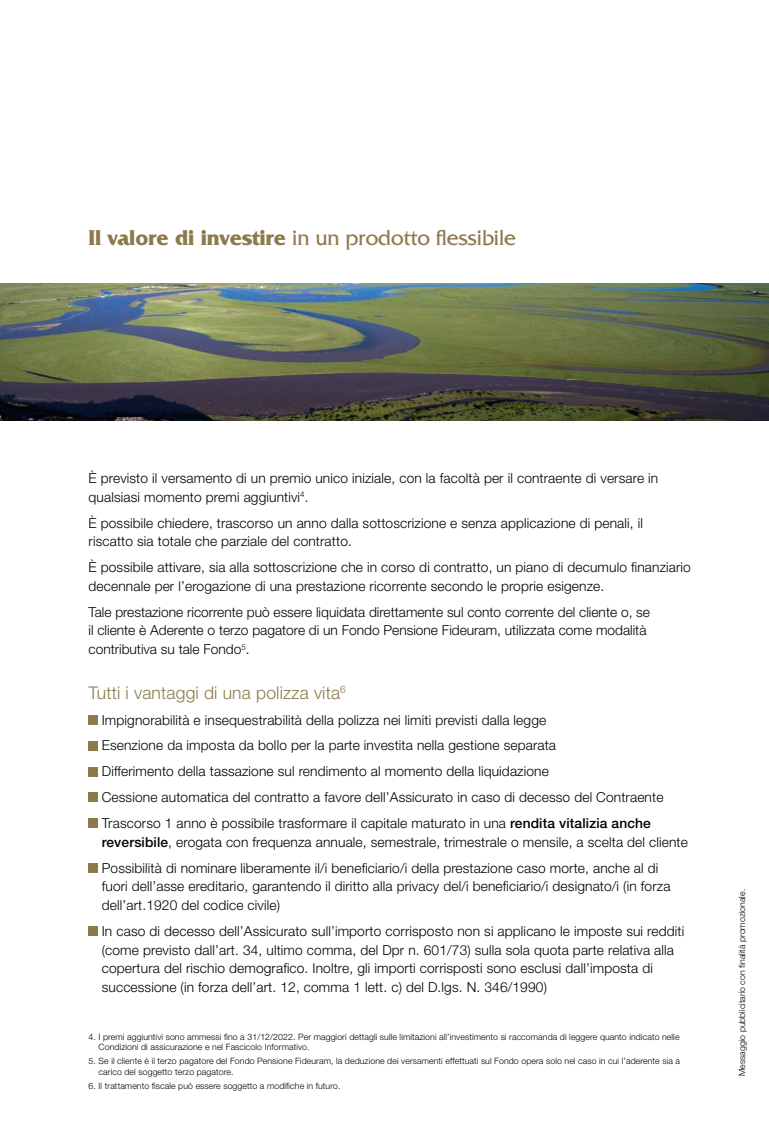
<style>
.page{position:relative;width:769px;height:1134px;background:#fff}
.page>*{position:absolute;margin:0;border:0;box-sizing:border-box;transform-origin:0 0}
.t1{font:22.5px "Friz Quadrata";letter-spacing:-.01em;color:#8c7a4c}
.t2{font:300 17.5px "Helvetica Neue LT Std";letter-spacing:.01em;color:#8c7a4c}
.t3{font:300 13.75px/18.8px "Helvetica Neue LT Std";letter-spacing:.01em;color:#000}
.t4{font:300 8.75px/10.5px "Helvetica Neue LT Std";letter-spacing:.01em;color:#000}
.s1{font-weight:700}
.s2{font-weight:500}
</style>
<div class="page">
<div style="left:89px;top:715px;width:9px;height:10px;background:#8c7a4c"></div>
<div style="left:89px;top:741px;width:9px;height:9px;background:#8c7a4c"></div>
<div style="left:89px;top:767px;width:9px;height:9px;background:#8c7a4c"></div>
<div style="left:89px;top:793px;width:9px;height:9px;background:#8c7a4c"></div>
<div style="left:89px;top:818px;width:9px;height:10px;background:#8c7a4c"></div>
<div style="left:89px;top:863px;width:9px;height:9px;background:#8c7a4c"></div>
<div style="left:89px;top:926px;width:9px;height:10px;background:#8c7a4c"></div>
<img style="left:0;top:283px;width:769px;height:137px">
<h1 class="t1" style="left:89px;top:225px;width:429px"><span class="s1">Il valore di investire</span> in un prodotto flessibile</h1>
<p class="t3" style="left:89px;top:468px;width:571px">È previsto il versamento di un premio unico iniziale, con la facoltà per il contraente di versare in qualsiasi momento premi aggiuntivi<sup>4</sup>.</p>
<p class="t3" style="left:89px;top:513px;width:556px">È possibile chiedere, trascorso un anno dalla sottoscrizione e senza applicazione di penali, il riscatto sia totale che parziale del contratto.</p>
<p class="t3" style="left:89px;top:557px;width:604px">È possibile attivare, sia alla sottoscrizione che in corso di contratto, un piano di decumulo finanziario decennale per l’erogazione di una prestazione ricorrente secondo le proprie esigenze.</p>
<p class="t3" style="left:89px;top:602px;width:563px">Tale prestazione ricorrente può essere liquidata direttamente sul conto corrente del cliente o, se il cliente è Aderente o terzo pagatore di un Fondo Pensione Fideuram, utilizzata come modalità contributiva su tale Fondo<sup>5</sup>.</p>
<p class="t2" style="left:89px;top:682px;width:259px">Tutti i vantaggi di una polizza vita<sup>6</sup></p>
<p class="t3" style="left:102px;top:706px;width:563px;line-height:25.9px">Impignorabilità e insequestrabilità della polizza nei limiti previsti dalla legge<br>Esenzione da imposta da bollo per la parte investita nella gestione separata<br>Differimento della tassazione sul rendimento al momento della liquidazione<br>Cessione automatica del contratto a favore dell’Assicurato in caso di decesso del Contraente Trascorso 1 anno è possibile trasformare il capitale maturato in una <span class="s2">rendita vitalizia anche</span></p>
<p class="t3" style="left:102px;top:829px;width:588px;line-height:25.9px"><span class="s2">reversibile</span>, erogata con frequenza annuale, semestrale, trimestrale o mensile, a scelta del cliente<br>Possibilità di nominare liberamente il/i beneficiario/i della prestazione caso morte, anche al di</p>
<p class="t3" style="left:102px;top:877px;width:570px">fuori dell’asse ereditario, garantendo il diritto alla privacy del/i beneficiario/i designato/i (in forza dell’art.1920 del codice civile)</p>
<p class="t3" style="left:102px;top:921px;width:584px">In caso di decesso dell’Assicurato sull’importo corrisposto non si applicano le imposte sui redditi (come previsto dall’art. 34, ultimo comma, del Dpr n. 601/73) sulla sola quota parte relativa alla copertura del rischio demografico. Inoltre, gli importi corrisposti sono esclusi dall’imposta di successione (in forza dell’art. 12, comma 1 lett. c) del D.lgs. N. 346/1990)</p>
<p class="t4" style="left:99px;top:1031px;width:582px;text-indent:-10px">4. I premi aggiuntivi sono ammessi fino a 31/12/2022. Per maggiori dettagli sulle limitazioni all’investimento si raccomanda di leggere quanto indicato nelle<br>Condizioni di assicurazione e nel Fascicolo Informativo.</p>
<p class="t4" style="left:99px;top:1056px;width:583px;text-indent:-10px">5. Se il cliente è il terzo pagatore del Fondo Pensione Fideuram, la deduzione dei versamenti effettuati sul Fondo opera solo nel caso in cui l’aderente sia a carico del soggetto terzo pagatore.</p>
<p class="t4" style="left:89px;top:1080px;width:253px">6. Il trattamento fiscale può essere soggetto a modifiche in futuro.</p>
<p class="t4" style="left:736px;top:1076px;width:188px;rotate:-90deg">Messaggio pubblicitario con finalità promozionale.</p>
</div>
